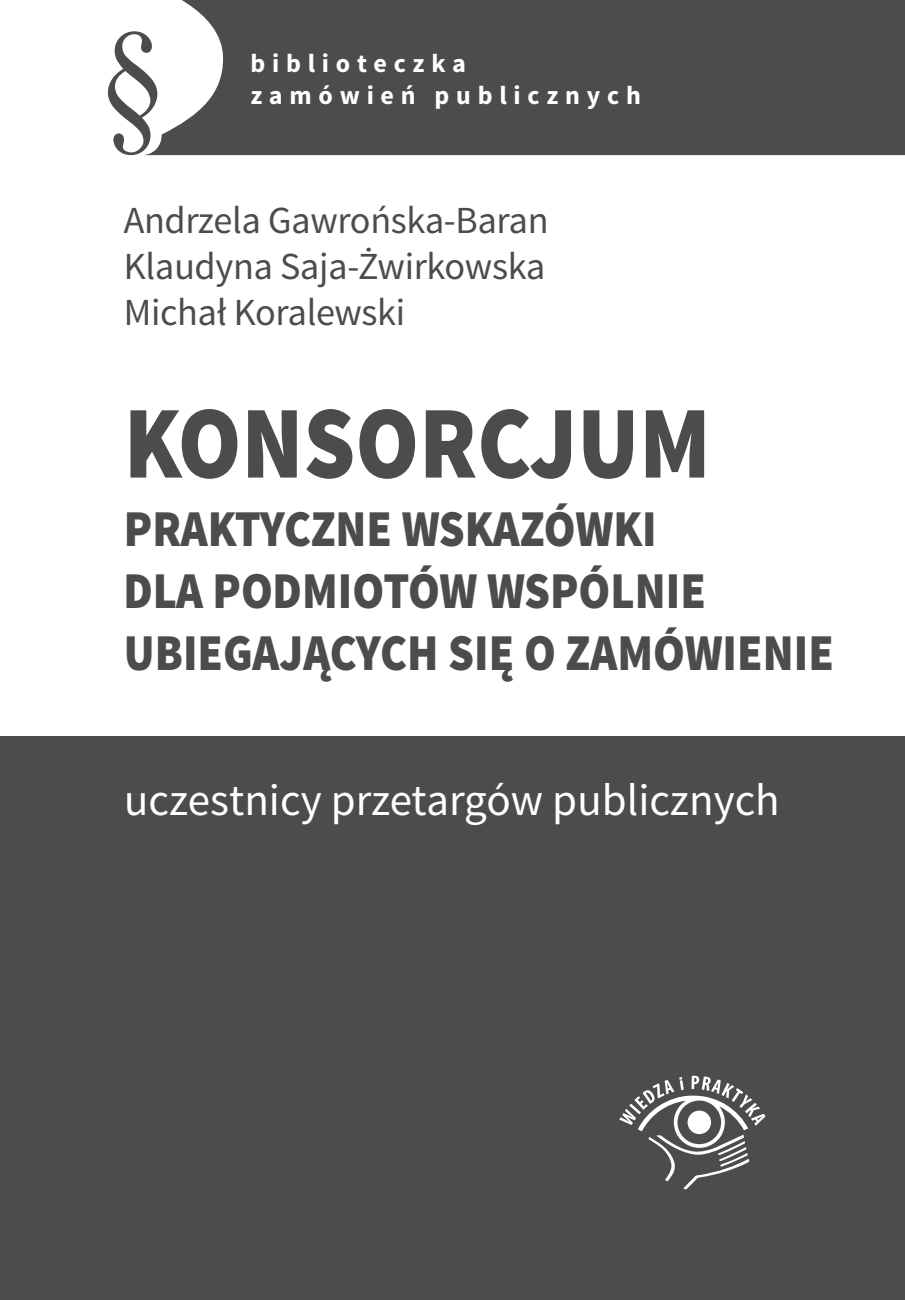
<style>
.page{position:relative;width:905px;height:1300px;background:#fff}
.page>*{position:absolute;margin:0;border:0;box-sizing:border-box;transform-origin:0 0}
.t1{font:900 103.5px "Source Sans Pro";color:#4b4c4d;scale:.89 1}
.t2{font:900 51.75px/62.1px "Source Sans Pro";color:#4b4c4d;scale:.89 1}
.t3{font:45px "Source Sans Pro";color:#fff}
.t4{font:38.25px/45.9px "Source Sans Pro";letter-spacing:-.01em;color:#4b4c4d;text-align:justify}
.t5{font:700 26.1px/31.3px "Source Sans Pro";letter-spacing:.26em;color:#fff}
</style>
<div class="page">
<div style="left:0;top:736px;width:905px;height:564px;background:#4b4c4d"></div>
<svg style="left:619px;top:1076px;width:146px;height:114px"></svg>
<svg style="left:108px;top:31px;width:23px;height:124px"></svg>
<svg style="left:131px;top:0;width:774px;height:155px;background:#595a5b"></svg>
<p class="t5" style="left:250px;top:49px;width:392px">biblioteczka<br>zamówień publicznych</p>
<p class="t4" style="left:124px;top:198px;width:426px">Andrzela Gawrońska-Baran Klaudyna Saja-Żwirkowska Michał Koralewski</p>
<h1 class="t1" style="left:124px;top:376px;width:661px">KONSORCJUM</h1>
<p class="t2" style="left:124px;top:500px;width:799px">PRAKTYCZNE WSKAZÓWKI<br>DLA PODMIOTÓW WSPÓLNIE<br>UBIEGAJĄCYCH SIĘ O ZAMÓWIENIE</p>
<p class="t3" style="left:124px;top:773px;width:657px">uczestnicy przetargów publicznych</p>
</div>
